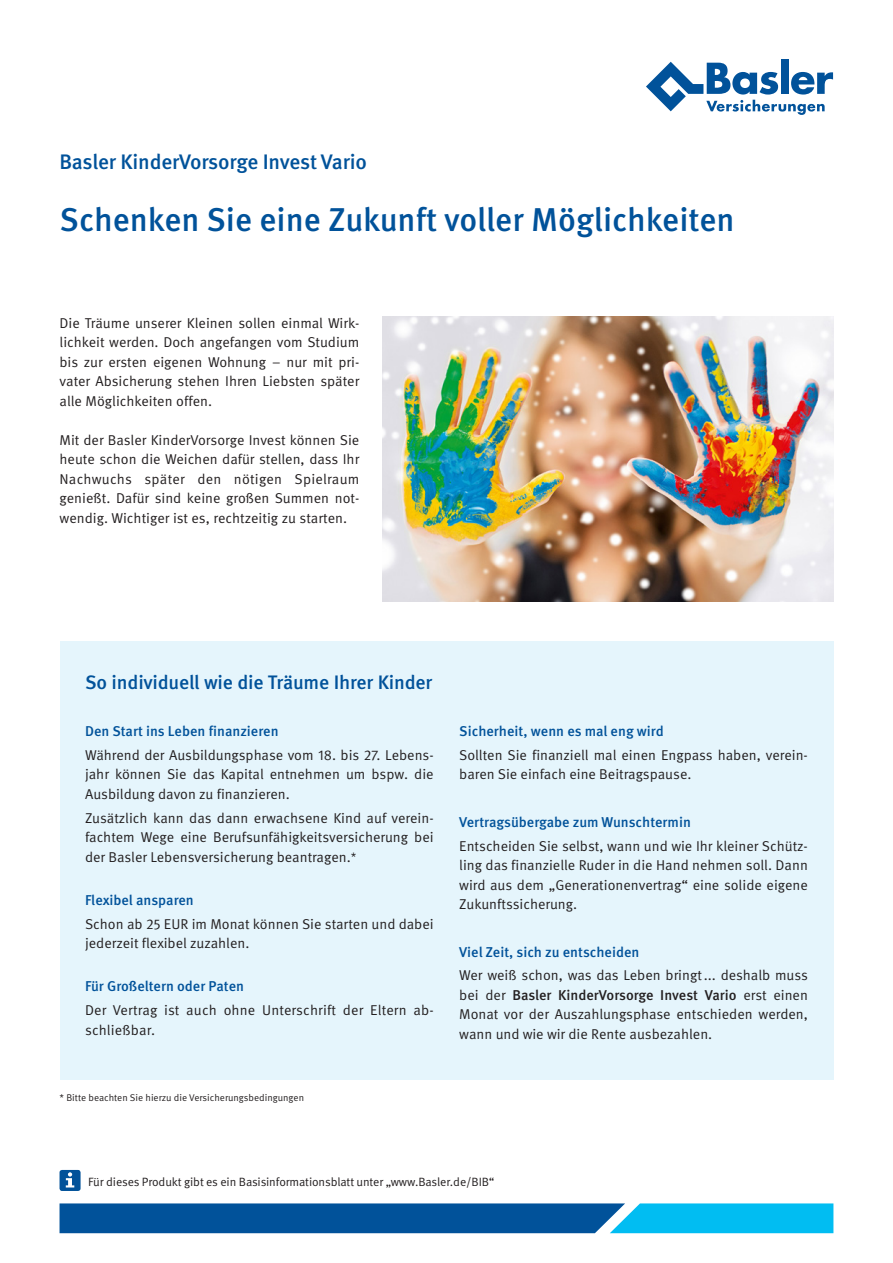
<style>
.page{position:relative;width:893px;height:1263px;background:#fff}
.page>*{position:absolute;margin:0;border:0;box-sizing:border-box;transform-origin:0 0}
._02_Headline{font:500 33px "Meta Pro";color:#01529a}
._01_Titel_Headline{font:500 21px "Meta Pro";letter-spacing:-.01em;color:#01529a}
.Lead_13_pt{font:500 19.5px "Meta Pro";letter-spacing:-.01em;color:#01529a}
._08_Box_Bullet{font:14.25px/19.5px "Meta Pro Norm";color:#231f20;text-align:justify}
.Lead_13_pt-2{font:14.25px/19.5px "Meta Pro Norm";color:#231f20;text-align:justify}
._08_Box_Bullet-2{font:500 14.25px "Meta Pro";color:#01529a}
._04_Copy{font:12px "Meta Pro Norm";letter-spacing:-.01em;color:#231f20}
._08_Box_Bullet-3{font:9.75px "Meta Pro Norm";color:#231f20}
.s1{font-size:12px}
.s2{font-family:"Meta Pro";font-weight:500}
</style>
<div class="page">
<div style="left:60px;top:641px;width:773px;height:438px;background:#e5f5fc"></div>
<img style="left:383px;top:317px;width:450px;height:285px">
<div style="left:781px;top:60px;width:7px;height:34px;background:#01529a"></div>
<svg style="left:646px;top:62px;width:187px;height:53px"></svg>
<svg style="left:60px;top:1203px;width:773px;height:30px;background:#0974b4"></svg>
<div style="left:60px;top:1170px;width:21px;height:21px;background:#01529a;border-radius:3px"></div>
<svg style="left:66px;top:1172px;width:8px;height:15px"></svg>
<p class="_01_Titel_Headline" style="left:60px;top:145px;width:309px">Basler KinderVorsorge Invest Vario</p>
<p class="_02_Headline" style="left:60px;top:194px;width:677px">Schenken Sie eine Zukunft voller Möglichkeiten</p>
<p class="Lead_13_pt-2" style="left:60px;top:312px;width:301px">Die Träume unserer Kleinen sollen einmal Wirk&shy;lichkeit werden. Doch angefangen vom Studium bis zur ersten eigenen Wohnung – nur mit pri&shy;vater Absicherung stehen Ihren Liebsten später alle Möglichkeiten offen.</p>
<p class="Lead_13_pt-2" style="left:60px;top:429px;width:301px">Mit der Basler KinderVorsorge Invest können Sie heute schon die Weichen dafür stellen, dass Ihr Nachwuchs später den nötigen Spielraum genießt. Dafür sind keine großen Summen not&shy;wendig. Wichtiger ist es, rechtzeitig zu starten.</p>
<p class="Lead_13_pt" style="left:85px;top:667px;width:349px">So individuell wie die Träume Ihrer Kinder</p>
<p class="_08_Box_Bullet-2" style="left:85px;top:720px;width:195px">Den Start ins Leben finanzieren</p>
<p class="_08_Box_Bullet" style="left:85px;top:744px;width:350px">Während der Ausbildungsphase vom 18. bis 27. Lebens&shy;jahr können Sie das Kapital entnehmen um bspw. die Ausbildung davon zu finanzieren.</p>
<p class="_08_Box_Bullet" style="left:85px;top:807px;width:350px">Zusätzlich kann das dann erwachsene Kind auf verein&shy;fachtem Wege eine Berufsunfähigkeitsversicherung bei der Basler Lebensversicherung beantragen.<span class="s1">*</span></p>
<p class="_08_Box_Bullet-2" style="left:85px;top:889px;width:110px">Flexibel ansparen</p>
<p class="_08_Box_Bullet" style="left:85px;top:913px;width:350px">Schon ab 25 EUR im Monat können Sie starten und dabei jederzeit flexibel zuzahlen.</p>
<p class="_08_Box_Bullet-2" style="left:85px;top:975px;width:161px">Für Großeltern oder Paten</p>
<p class="_08_Box_Bullet" style="left:85px;top:999px;width:350px">Der Vertrag ist auch ohne Unterschrift der Eltern ab&shy;schließbar.</p>
<p class="_08_Box_Bullet-3" style="left:60px;top:1090px;width:246px">* Bitte beachten Sie hierzu die Versicherungsbedingungen</p>
<p class="_08_Box_Bullet-2" style="left:459px;top:720px;width:206px">Sicherheit, wenn es mal eng wird</p>
<p class="_08_Box_Bullet" style="left:459px;top:744px;width:350px">Sollten Sie finanziell mal einen Engpass haben, verein&shy;baren Sie einfach eine Beitragspause.</p>
<p class="_08_Box_Bullet-2" style="left:459px;top:811px;width:233px">Vertragsübergabe zum Wunschtermin</p>
<p class="_08_Box_Bullet" style="left:459px;top:835px;width:350px">Entscheiden Sie selbst, wann und wie Ihr kleiner Schütz&shy;ling das finanzielle Ruder in die Hand nehmen soll. Dann wird aus dem „Generationenvertrag“ eine solide eigene Zukunftssicherung.</p>
<p class="_08_Box_Bullet-2" style="left:459px;top:941px;width:182px">Viel Zeit, sich zu entscheiden</p>
<p class="_08_Box_Bullet" style="left:459px;top:965px;width:350px">Wer weiß schon, was das Leben bringt... deshalb muss bei der <span class="s2">Basler KinderVorsorge Invest Vario</span> erst einen Monat vor der Auszahlungsphase entschieden werden, wann und wie wir die Rente ausbezahlen.</p>
<p class="_04_Copy" style="left:88px;top:1173px;width:408px">Für dieses Produkt gibt es ein Basisinformationsblatt unter „www.Basler.de/BIB“</p>
</div>
